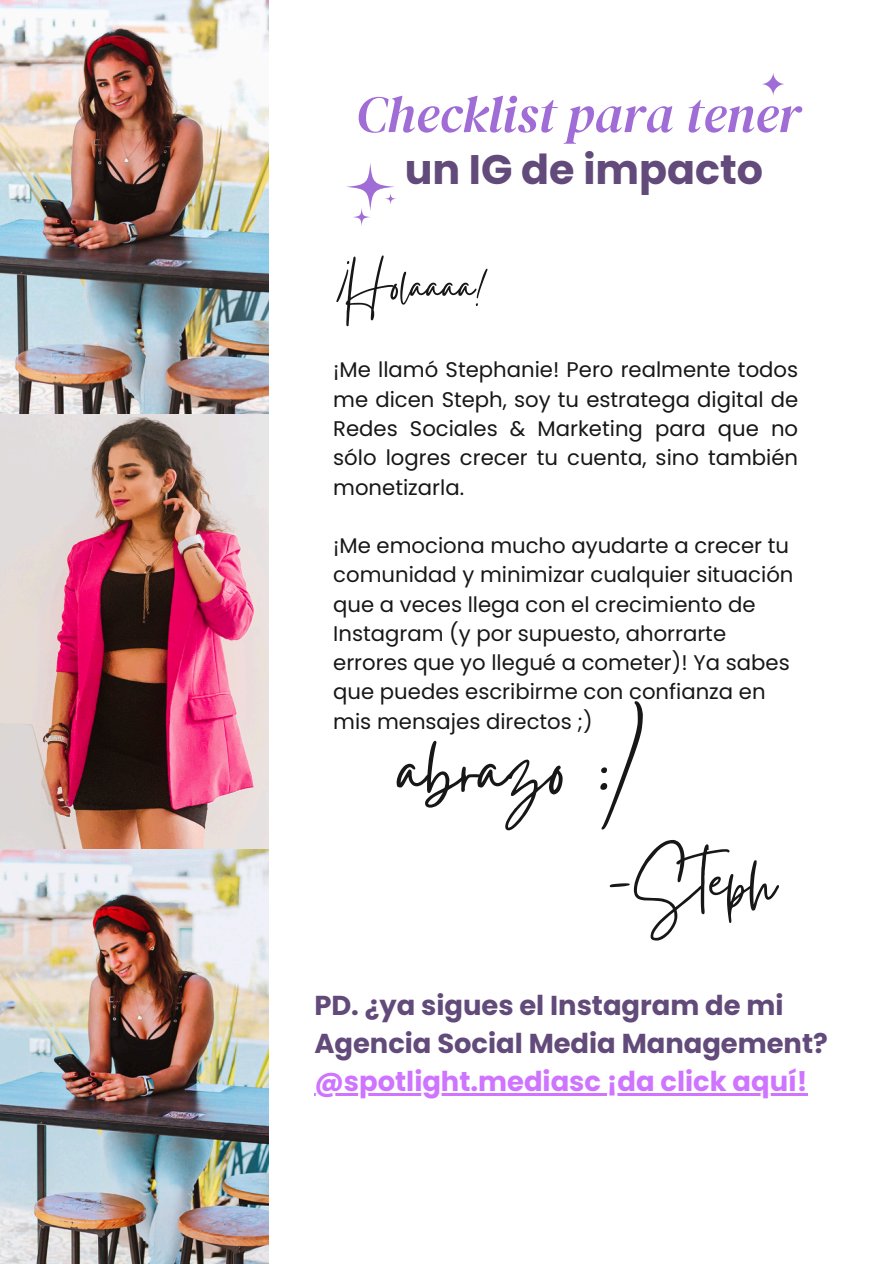
<style>
.page{position:relative;width:894px;height:1264px;background:#fff}
.page>*{position:absolute;margin:0;border:0;box-sizing:border-box;transform-origin:0 0}
.t1{font:100.05px "Gistesy";color:#171717}
.t2{font:82.5px "Gistesy";color:#171717}
.t3{font:55.5px "Gistesy";color:#171717}
.t4{font:italic 51.6px "DM Serif Display";color:#a06cd5}
.t5{font:700 41.25px "Poppins";color:#624a7a}
.t6{font:700 27.3px/38.2px "Poppins";color:#624a7a}
.t7{font:700 27.3px "Poppins";color:#ce74ff}
.t8{font:21.15px/29.2px "Poppins";color:#171717;text-align:justify}
</style>
<div class="page">
<img style="left:0;top:0;width:268px;height:1263px">
<svg style="left:346px;top:163px;width:48px;height:48px"></svg>
<svg style="left:352px;top:208px;width:19px;height:18px"></svg>
<svg style="left:384px;top:193px;width:12px;height:12px"></svg>
<svg style="left:760px;top:72px;width:25px;height:24px"></svg>
<hr style="left:314px;top:1093px;width:493px;height:2px;background:#ce74ff">
<h4 class="t4" style="left:356px;top:78px;width:445px">Checklist para tener</h4>
<h3 class="t5" style="left:404px;top:140px;width:360px">un IG de impacto</h3>
<p class="t3" style="left:336px;top:247px;width:149px">¡Holaaaa!</p>
<h3 class="t8" style="left:333px;top:355px;width:466px">¡Me llamó Stephanie! Pero realmente todos me dicen Steph, soy tu estratega digital de Redes Sociales &amp; Marketing para que no sólo logres crecer tu cuenta, sino también monetizarla.</h3>
<p class="t8" style="left:333px;top:531px;width:461px;text-align:left">¡Me emociona mucho ayudarte a crecer tu comunidad y minimizar cualquier situación que a veces llega con el crecimiento de Instagram (y por supuesto, ahorrarte errores que yo llegué a cometer)! Ya sabes que puedes escribirme con confianza en mis mensajes directos ;)</p>
<p class="t1" style="left:396px;top:699px;width:239px">abrazo :)</p>
<p class="t2" style="left:604px;top:823px;width:172px">-Steph</p>
<h1 class="t6" style="left:314px;top:986px;width:515px">PD. ¿ya sigues el Instagram de mi<br>Agencia Social Media Management?</h1>
<h2 class="t7" style="left:314px;top:1062px;width:494px">@spotlight.mediasc ¡da click aquí!</h2>
</div>
